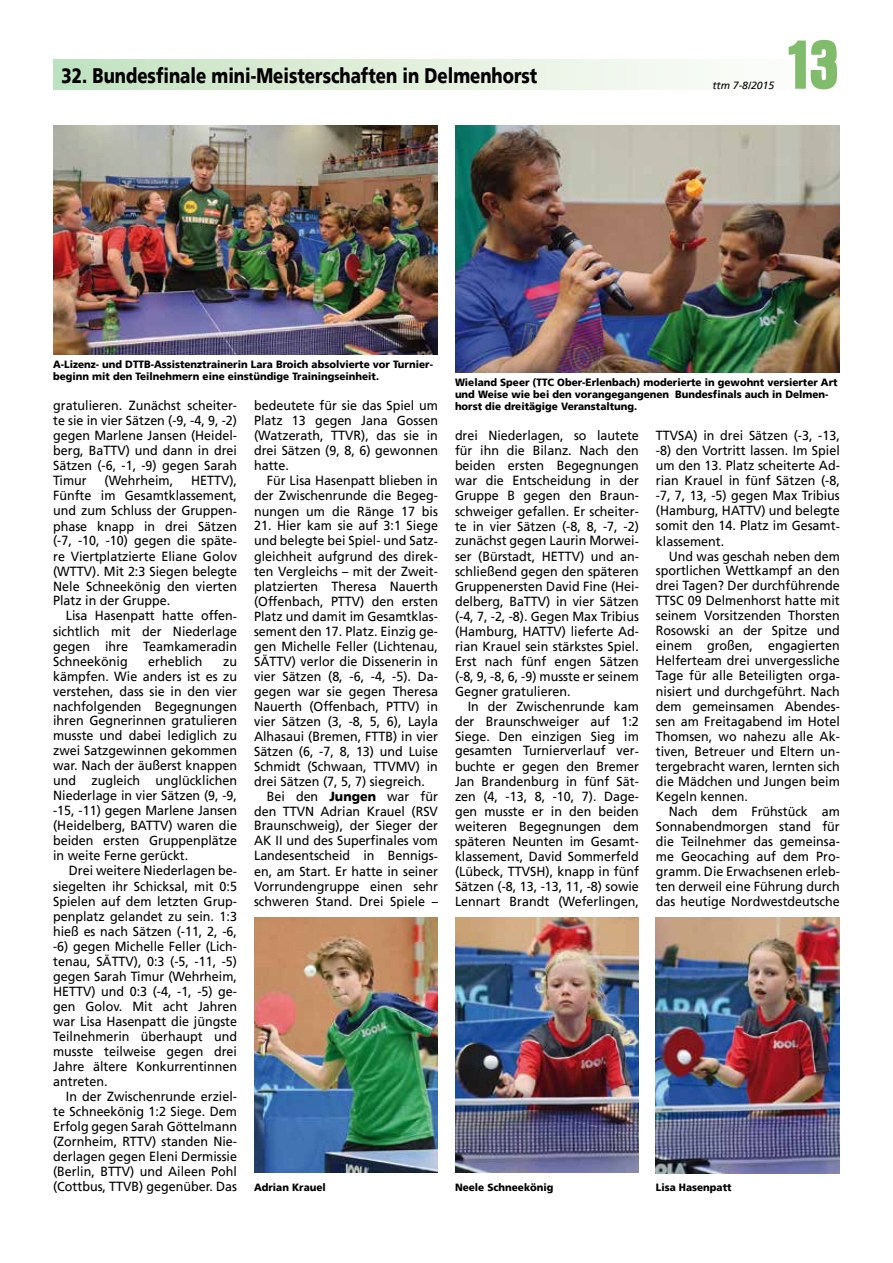
<style>
.page{position:relative;width:893px;height:1263px;background:#fff}
.page>*{position:absolute;margin:0;border:0;box-sizing:border-box;transform-origin:0 0}
.t1{font:700 condensed 72px "Aurora BT";color:#80bc6c}
.t2{font:900 21px "Frutiger";color:#000;scale:.8 1}
.t3{font:13.2px/15px "Frutiger";color:#000;text-align:justify;scale:.95 1}
.t4{font:900 10.5px/12px "Frutiger";color:#000;scale:.95 1}
.t5{font:italic 10.5px "Frutiger";color:#000}
.s1{font-weight:900}
</style>
<div class="page">
<div style="left:53px;top:60px;width:787px;height:29px;background:linear-gradient(to right,#c4e2c0,#fff)"></div>
<img style="left:53px;top:125px;width:385px;height:230px">
<img style="left:455px;top:125px;width:385px;height:247px">
<img style="left:254px;top:917px;width:184px;height:255px">
<img style="left:455px;top:917px;width:184px;height:255px">
<img style="left:656px;top:918px;width:184px;height:255px">
<h2 class="t2" style="left:62px;top:63px;width:596px">32. Bundesfinale mini-Meisterschaften in Delmenhorst</h2>
<p class="t5" style="left:712px;top:79px;width:63px">ttm 7-8/2015</p>
<h1 class="t1" style="left:789px;top:23px;width:52px">13</h1>
<p class="t4" style="left:53px;top:359px;width:401px">A-Lizenz- und DTTB-Assistenztrainerin Lara Broich absolvierte vor Turnier&shy;beginn mit den Teilnehmern eine einstündige Trainingseinheit.</p>
<p class="t4" style="left:455px;top:377px;width:404px">Wieland Speer (TTC Ober-Erlenbach) moderierte in gewohnt versierter Art und Weise wie bei den vorangegangenen Bundesfinals auch in Delmen&shy;horst die dreitägige Veranstaltung.</p>
<p class="t3" style="left:254px;top:398px;width:195px">bedeutete für sie das Spiel um Platz 13 gegen Jana Gossen (Watzerath, TTVR), das sie in drei Sätzen (9, 8, 6) gewonnen hatte.</p>
<p class="t3" style="left:254px;top:473px;width:195px;text-indent:13px">Für Lisa Hasenpatt blieben in der Zwischenrunde die Begeg&shy;nungen um die Ränge 17 bis</p>
<p class="t3" style="left:254px;top:518px;width:195px">21. Hier kam sie auf 3:1 Siege</p>
<p class="t3" style="left:254px;top:533px;width:195px">und belegte bei Spiel- und Satz-</p>
<p class="t3" style="left:254px;top:548px;width:195px">gleichheit aufgrund des direk-</p>
<p class="t3" style="left:254px;top:563px;width:195px">ten Vergleichs – mit der Zweit-</p>
<p class="t3" style="left:254px;top:578px;width:195px">platzierten Theresa Nauerth</p>
<p class="t3" style="left:254px;top:593px;width:195px">(Offenbach, PTTV) den ersten</p>
<p class="t3" style="left:254px;top:608px;width:195px">Platz und damit im Gesamtklas-</p>
<p class="t3" style="left:254px;top:623px;width:195px">sement den 17. Platz. Einzig ge-</p>
<p class="t3" style="left:254px;top:638px;width:195px">gen Michelle Feller (Lichtenau,</p>
<p class="t3" style="left:254px;top:653px;width:195px">SÄTTV) verlor die Dissenerin in</p>
<p class="t3" style="left:254px;top:668px;width:195px">vier Sätzen (8, -6, -4, -5). Da-</p>
<p class="t3" style="left:254px;top:683px;width:195px">gegen war sie gegen Theresa</p>
<p class="t3" style="left:254px;top:698px;width:195px">Nauerth (Offenbach, PTTV) in</p>
<p class="t3" style="left:254px;top:713px;width:195px">vier Sätzen (3, -8, 5, 6), Layla</p>
<p class="t3" style="left:254px;top:728px;width:195px">Alhasaui (Bremen, FTTB) in vier</p>
<p class="t3" style="left:254px;top:743px;width:195px">Sätzen (6, -7, 8, 13) und Luise</p>
<p class="t3" style="left:254px;top:758px;width:195px">Schmidt (Schwaan, TTVMV) in</p>
<p class="t3" style="left:254px;top:773px;width:181px">drei Sätzen (7, 5, 7) siegreich.</p>
<p class="t3" style="left:267px;top:788px;width:182px">Bei den <span class="s1">Jungen</span> war für</p>
<p class="t3" style="left:254px;top:803px;width:195px">den TTVN Adrian Krauel (RSV</p>
<p class="t3" style="left:254px;top:818px;width:195px">Braunschweig), der Sieger der</p>
<p class="t3" style="left:254px;top:833px;width:195px">AK II und des Superfinales vom</p>
<p class="t3" style="left:254px;top:848px;width:195px">Landesentscheid in Bennigs-</p>
<p class="t3" style="left:254px;top:863px;width:195px">en, am Start. Er hatte in seiner</p>
<p class="t3" style="left:254px;top:878px;width:195px">Vorrundengruppe einen sehr</p>
<p class="t3" style="left:254px;top:893px;width:195px">schweren Stand. Drei Spiele –</p>
<p class="t3" style="left:53px;top:398px;width:195px">gratulieren. Zunächst scheiter&shy;te sie in vier Sätzen (-9, -4, 9, -2) gegen Marlene Jansen (Heidel&shy;berg, BaTTV) und dann in drei Sätzen (-6, -1, -9) gegen Sarah Timur</p>
<p class="t3" style="left:656px;top:428px;width:195px">TTVSA) in drei Sätzen (-3, -13, -8) den Vortritt lassen. Im Spiel um den 13. Platz scheiterte Ad&shy;rian Krauel in fünf Sätzen (-8, -7, 7, 13, -5) gegen Max Tribius (Hamburg, HATTV) und belegte somit den 14. Platz im Gesamt&shy;klassement.</p>
<p class="t3" style="left:656px;top:548px;width:195px;text-indent:13px">Und was geschah neben dem sportlichen Wettkampf an den drei Tagen? Der durchführende TTSC 09 Delmenhorst hatte mit seinem Vorsitzenden Thorsten Rosowski an der Spitze und einem großen, engagierten Helferteam drei unvergessliche Tage für alle Beteiligten orga&shy;nisiert und durchgeführt. Nach dem gemeinsamen Abendes&shy;sen am Freitagabend im Hotel Thomsen, wo nahezu alle Ak&shy;tiven, Betreuer und Eltern un&shy;tergebracht waren, lernten sich die Mädchen und Jungen beim Kegeln kennen.</p>
<p class="t3" style="left:656px;top:803px;width:195px;text-indent:13px">Nach dem Frühstück am Sonnabendmorgen stand für die Teilnehmer das gemeinsa&shy;me Geocaching auf dem Pro&shy;gramm. Die Erwachsenen erleb&shy;ten derweil eine Führung durch das heutige Nordwestdeutsche</p>
<p class="t3" style="left:455px;top:428px;width:195px">drei Niederlagen, so lautete für ihn die Bilanz. Nach den beiden ersten Begegnungen war die Entscheidung in der Gruppe B gegen den Braun&shy;schweiger gefallen. Er scheiter&shy;te in vier Sätzen (-8, 8, -7, -2) zunächst gegen Laurin Morwei&shy;ser (Bürstadt, HETTV) und an&shy;schließend gegen den späteren Gruppenersten David Fine (Hei&shy;delberg, BaTTV) in vier Sätzen (-4, 7, -2, -8). Gegen Max Tribius (Hamburg, HATTV) lieferte Ad&shy;rian Krauel sein stärkstes Spiel.<br>Erst nach fünf engen Sätzen (-8, 9, -8, 6, -9) musste er seinem Gegner gratulieren.</p>
<p class="t3" style="left:455px;top:698px;width:195px;text-indent:13px">In der Zwischenrunde kam der Braunschweiger auf 1:2<br>Siege. Den einzigen Sieg im gesamten Turnierverlauf ver&shy;buchte er gegen den Bremer Jan Brandenburg in fünf Sät&shy;zen (4, -13, 8, -10, 7). Dage&shy;gen musste er in den beiden weiteren Begegnungen dem späteren Neunten im Gesamt&shy;klassement, David Sommerfeld (Lübeck, TTVSH), knapp in fünf Sätzen (-8, 13, -13, 11, -8) sowie Lennart Brandt (Weferlingen,</p>
<p class="t3" style="left:53px;top:473px;width:195px;text-indent:138px">HETTV), Fünfte im Gesamtklassement, und zum Schluss der Gruppen&shy;phase knapp in drei Sätzen (-7, -10, -10) gegen die späte&shy;re Viertplatzierte Eliane Golov (WTTV). Mit 2:3 Siegen belegte Nele Schneekönig den vierten Platz in der Gruppe.</p>
<p class="t3" style="left:53px;top:608px;width:195px;text-indent:13px">Lisa Hasenpatt hatte offen&shy;sichtlich mit der Niederlage gegen ihre Teamkameradin Schneekönig</p>
<p class="t3" style="left:105px;top:473px;width:74px">(Wehrheim,</p>
<p class="t3" style="left:148px;top:653px;width:59px">erheblich</p>
<p class="t3" style="left:53px;top:653px;width:195px;text-indent:170px">zu kämpfen. Wie anders ist es zu verstehen, dass sie in den vier nachfolgenden Begegnungen ihren Gegnerinnen gratulieren musste und dabei lediglich zu zwei Satzgewinnen gekommen war. Nach der äußerst knappen und zugleich unglücklichen Niederlage in vier Sätzen (9, -9, -15, -11) gegen Marlene Jansen (Heidelberg, BATTV) waren die beiden ersten Gruppenplätze in weite Ferne gerückt.</p>
<p class="t3" style="left:53px;top:863px;width:195px;text-indent:16px">Drei weitere Niederlagen be&shy;siegelten ihr Schicksal, mit 0:5<br>Spielen auf dem letzten Grup&shy;penplatz gelandet zu sein. 1:3 hieß es nach Sätzen (-11, 2, -6, -6) gegen Michelle Feller (Lich&shy;tenau, SÄTTV), 0:3 (-5, -11, -5) gegen Sarah Timur (Wehrheim, HETTV) und 0:3 (-4, -1, -5) ge&shy;gen Golov. Mit acht Jahren war Lisa Hasenpatt die jüngste Teilnehmerin überhaupt und musste teilweise gegen drei Jahre ältere Konkurrentinnen antreten.</p>
<p class="t3" style="left:53px;top:1088px;width:195px;text-indent:13px">In der Zwischenrunde erziel&shy;te Schneekönig 1:2 Siege. Dem Erfolg gegen Sarah Göttelmann (Zornheim, RTTV) standen Nie&shy;derlagen gegen Eleni Dermissie (Berlin, BTTV) und Aileen Pohl (Cottbus, TTVB) gegenüber. Das</p>
<p class="t4" style="left:254px;top:1181px;width:77px">Adrian Krauel</p>
<p class="t4" style="left:455px;top:1181px;width:105px">Neele Schneekönig</p>
<p class="t4" style="left:656px;top:1181px;width:81px">Lisa Hasenpatt</p>
</div>
